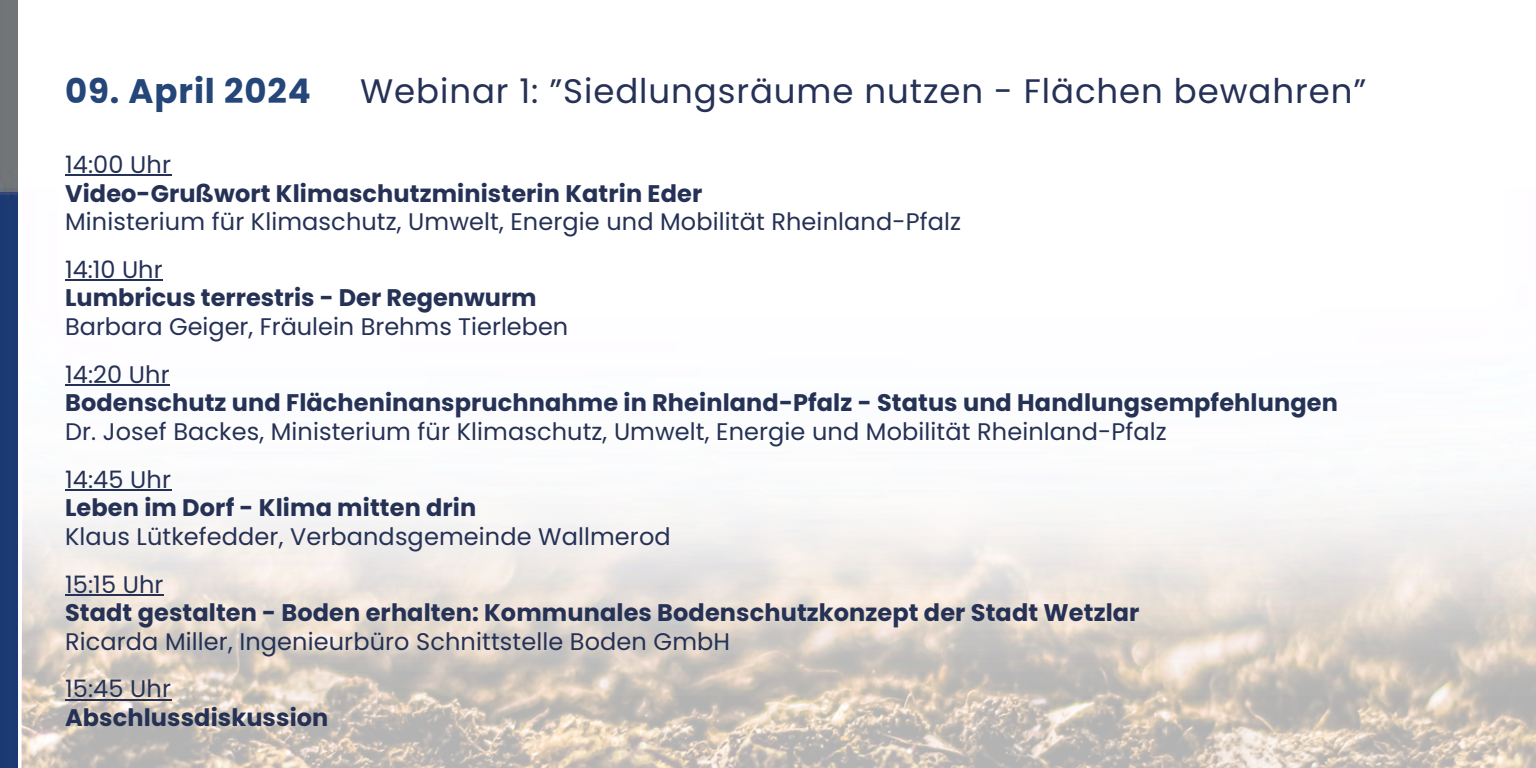
<style>
.page{position:relative;width:1536px;height:768px;background:#fff}
.page>*{position:absolute;margin:0;border:0;box-sizing:border-box;transform-origin:0 0}
.t1{font:34px "Poppins";letter-spacing:.025em;color:#253155}
.t2{font:700 34px "Poppins";letter-spacing:.025em;color:#254678}
.t3{font:24px/48px "Poppins";letter-spacing:.005em;color:#253155}
.t4{font:700 24px "Poppins";letter-spacing:.005em;color:#253155}
</style>
<div class="page">
<img style="left:27px;top:696px;width:1509px;height:72px">
<img style="left:27px;top:672px;width:1509px;height:24px">
<img style="left:27px;top:485px;width:1509px;height:187px">
<svg style="left:21px;top:510px;width:6px;height:258px"></svg>
<img style="left:0;top:0;width:18px;height:768px">
<hr style="left:65px;top:175px;width:106px;height:1px;background:#253155">
<hr style="left:65px;top:384px;width:105px;height:2px;background:#253155">
<hr style="left:65px;top:489px;width:106px;height:2px;background:#253155">
<hr style="left:65px;top:279px;width:98px;height:2px;background:#253155">
<hr style="left:65px;top:594px;width:99px;height:2px;background:#253155">
<hr style="left:65px;top:699px;width:106px;height:1px;background:#253155">
<h1 class="t2" style="left:65px;top:67px;width:247px">09. April 2024</h1>
<h1 class="t1" style="left:360px;top:67px;width:1008px">Webinar 1: ”Siedlungsräume nutzen - Flächen bewahren”</h1>
<p class="t3" style="left:65px;top:141px;width:107px">14:00 Uhr</p>
<p class="t4" style="left:65px;top:176px;width:639px">Video-Grußwort Klimaschutzministerin Katrin Eder</p>
<p class="t3" style="left:65px;top:198px;width:897px">Ministerium für Klimaschutz, Umwelt, Energie und Mobilität Rheinland-Pfalz</p>
<p class="t3" style="left:65px;top:245px;width:99px">14:10 Uhr</p>
<p class="t4" style="left:65px;top:281px;width:473px">Lumbricus terrestris - Der Regenwurm</p>
<p class="t3" style="left:65px;top:302px;width:505px">Barbara Geiger, Fräulein Brehms Tierleben</p>
<p class="t3" style="left:65px;top:350px;width:106px">14:20 Uhr</p>
<p class="t4" style="left:65px;top:386px;width:1274px">Bodenschutz und Flächeninanspruchnahme in Rheinland-Pfalz - Status und Handlungsempfehlungen</p>
<p class="t3" style="left:65px;top:407px;width:1103px">Dr. Josef Backes, Ministerium für Klimaschutz, Umwelt, Energie und Mobilität Rheinland-Pfalz<br>14:45 Uhr</p>
<p class="t4" style="left:65px;top:491px;width:413px">Leben im Dorf - Klima mitten drin</p>
<p class="t3" style="left:65px;top:512px;width:607px">Klaus Lütkefedder, Verbandsgemeinde Wallmerod</p>
<p class="t3" style="left:65px;top:560px;width:100px">15:15 Uhr</p>
<p class="t4" style="left:65px;top:596px;width:1076px">Stadt gestalten - Boden erhalten: Kommunales Bodenschutzkonzept der Stadt Wetzlar</p>
<p class="t3" style="left:65px;top:617px;width:667px">Ricarda Miller, Ingenieurbüro Schnittstelle Boden GmbH<br>15:45 Uhr</p>
<p class="t4" style="left:65px;top:701px;width:265px">Abschlussdiskussion</p>
</div>
